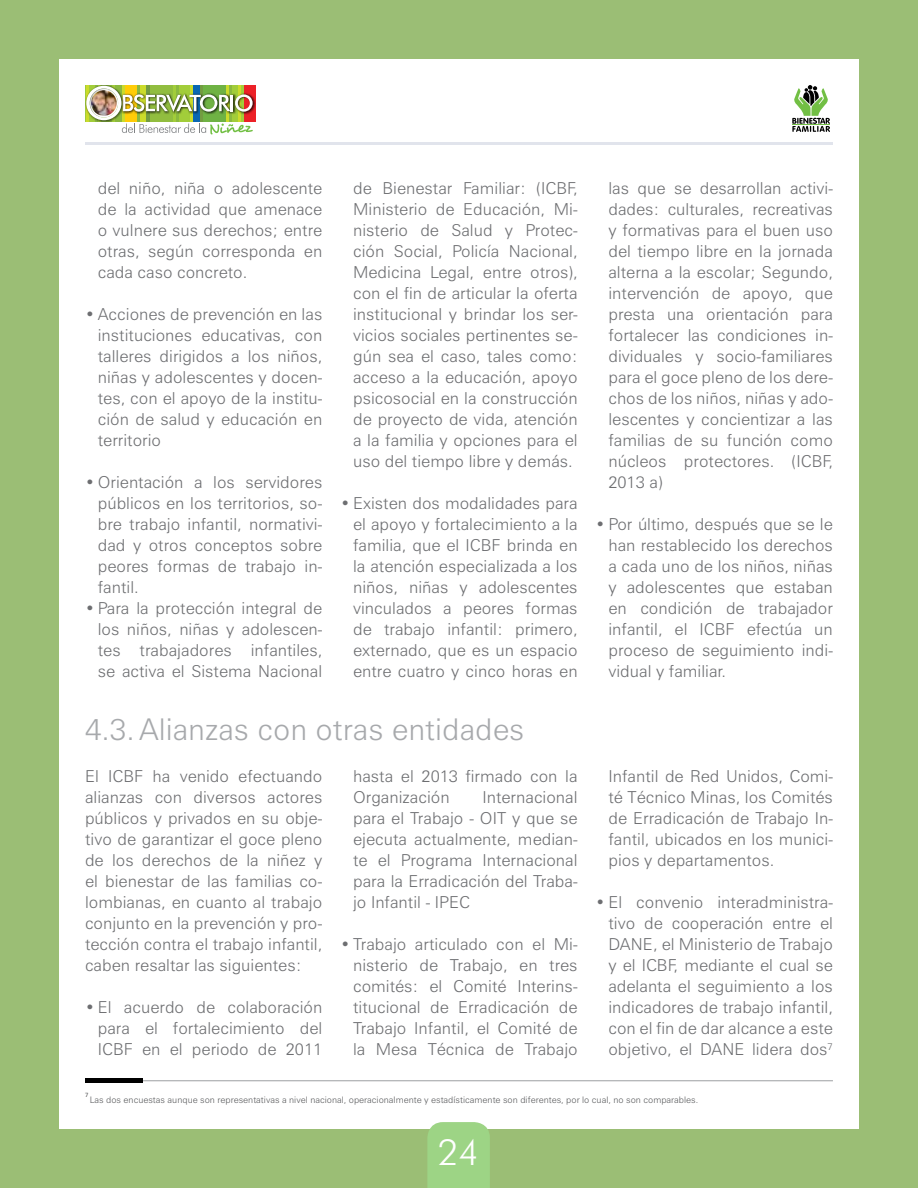
<style>
.page{position:relative;width:918px;height:1188px;background:#9bbe75}
.page>*{position:absolute;margin:0;border:0;box-sizing:border-box;transform-origin:0 0}
.t1{font:300 36px "Futura BT";color:#fff}
.t2{font:300 30px "Zurich BT";color:#a7a9ac}
.t3{font:300 16.5px/21px "Zurich BT";color:#6d6e71;text-align:justify}
.t4{font:300 9px "Zurich BT";color:#58595b}
.t5{font:6px "Zurich BT";color:#58595b}
</style>
<div class="page">
<div style="left:59px;top:60px;width:800px;height:1069px;background:#fff"></div>
<div style="left:427px;top:1122px;width:63px;height:66px;background:#9dd485"></div>
<hr style="left:85px;top:142px;width:748px;height:3px;background:#e1e4ec">
<hr style="left:228px;top:85px;width:2px;height:36px;background:#a2cd3a">
<div style="left:232px;top:85px;width:7px;height:36px;background:#a2cd3a"></div>
<hr style="left:240px;top:85px;width:2px;height:36px;background:#ec2127">
<svg style="left:244px;top:85px;width:12px;height:36px"></svg>
<div style="left:125px;top:85px;width:12px;height:36px;background:#ffcc08"></div>
<div style="left:149px;top:85px;width:24px;height:36px;background:#91bd3f"></div>
<div style="left:139px;top:85px;width:8px;height:36px;background:#cbdb2b"></div>
<hr style="left:175px;top:85px;width:2px;height:36px;background:#cbdb2b">
<svg style="left:178px;top:85px;width:13px;height:1px"></svg>
<div style="left:202px;top:85px;width:25px;height:36px;background:#6fb244"></div>
<div style="left:192px;top:85px;width:9px;height:36px;background:#0a67b2"></div>
<hr style="left:137px;top:85px;width:2px;height:36px;background:#8bb93f">
<hr style="left:123px;top:85px;width:2px;height:36px;background:#cbdb2b">
<hr style="left:242px;top:85px;width:2px;height:36px;background:#a2cd3a">
<hr style="left:239px;top:85px;width:2px;height:36px;background:#cbdb2b">
<hr style="left:146px;top:85px;width:3px;height:36px;background:#739c41">
<hr style="left:176px;top:85px;width:2px;height:36px;background:#8bb93f">
<hr style="left:230px;top:85px;width:2px;height:36px;background:#8bb93f">
<hr style="left:173px;top:85px;width:2px;height:36px;background:#a2cd3a">
<hr style="left:227px;top:85px;width:2px;height:36px;background:#cbdb2b">
<hr style="left:191px;top:85px;width:2px;height:36px;background:#cbdb2b">
<hr style="left:201px;top:85px;width:2px;height:36px;background:#739c41">
<img style="left:85px;top:85px;width:38px;height:36px">
<img style="left:86px;top:86px;width:167px;height:48px">
<svg style="left:792px;top:85px;width:38px;height:47px"></svg>
<hr style="left:85px;top:1080px;width:748px;height:1px;background:#a7a9ac">
<hr style="left:85px;top:1079px;width:57px;height:4px;background:#000">
<p class="t3" style="left:98px;top:178px;width:226px">del niño, niña o adolescente de la actividad que amenace o vulnere sus derechos; entre otras, según corresponda en cada caso concreto.</p>
<p class="t3" style="left:98px;top:304px;width:226px;text-indent:-13px">• Acciones de prevención en las instituciones educativas, con talleres dirigidos a los niños, niñas y adolescentes y docen&shy;tes, con el apoyo de la institu&shy;ción de salud y educación en territorio</p>
<p class="t3" style="left:98px;top:472px;width:226px;text-indent:-13px">• Orientación a los servidores públicos en los territorios, so&shy;bre trabajo infantil, normativi&shy;dad y otros conceptos sobre peores formas de trabajo in&shy;fantil.</p>
<p class="t3" style="left:98px;top:598px;width:226px;text-indent:-13px">• Para la protección integral de los niños, niñas y adolescen&shy;tes trabajadores infantiles, se activa el Sistema Nacional</p>
<p class="t3" style="left:353px;top:178px;width:226px">de Bienestar Familiar: (ICBF, Ministerio de Educación, Mi&shy;nisterio de Salud y Protec&shy;ción Social, Policía Nacional, Medicina Legal, entre otros), con el fin de articular la oferta institucional y brindar los ser&shy;vicios sociales pertinentes se&shy;gún sea el caso, tales como: acceso a la educación, apoyo psicosocial en la construcción de proyecto de vida, atención a la familia y opciones para el uso del tiempo libre y demás.</p>
<p class="t3" style="left:353px;top:493px;width:226px;text-indent:-13px">• Existen dos modalidades para el apoyo y fortalecimiento a la familia, que el ICBF brinda en la atención especializada a los niños, niñas y adolescentes vinculados a peores formas de trabajo infantil: primero, externado, que es un espacio entre cuatro y cinco horas en</p>
<h2 class="t2" style="left:85px;top:711px;width:441px">4.3.Alianzas con otras entidades</h2>
<p class="t3" style="left:85px;top:766px;width:239px">El ICBF ha venido efectuando alianzas con diversos actores públicos y privados en su obje&shy;tivo de garantizar el goce pleno de los derechos de la niñez y el bienestar de las familias co&shy;lombianas, en cuanto al trabajo conjunto en la prevención y pro&shy;tección contra el trabajo infantil, caben resaltar las siguientes:</p>
<p class="t3" style="left:98px;top:997px;width:226px;text-indent:-13px">• El acuerdo de colaboración para el fortalecimiento del ICBF en el periodo de 2011</p>
<p class="t3" style="left:353px;top:766px;width:226px">hasta el 2013 firmado con la<br>Organización</p>
<p class="t3" style="left:353px;top:787px;width:226px;text-indent:129px">Internacional para el Trabajo - OIT y que se ejecuta actualmente, median&shy;te el Programa Internacional para la Erradicación del Traba&shy;jo Infantil - IPEC</p>
<p class="t3" style="left:353px;top:934px;width:226px;text-indent:-13px">• Trabajo articulado con el Mi&shy;nisterio de Trabajo, en tres comités: el Comité Interins&shy;titucional de Erradicación de Trabajo Infantil, el Comité de la Mesa Técnica de Trabajo</p>
<p class="t3" style="left:608px;top:178px;width:226px">las que se desarrollan activi&shy;dades: culturales, recreativas y formativas para el buen uso del tiempo libre en la jornada alterna a la escolar; Segundo, intervención de apoyo, que presta una orientación para fortalecer las condiciones in&shy;dividuales y socio-familiares para el goce pleno de los dere&shy;chos de los niños, niñas y ado&shy;lescentes y concientizar a las familias de su función como núcleos protectores. (ICBF, 2013 a)</p>
<p class="t3" style="left:608px;top:514px;width:226px;text-indent:-13px">• Por último, después que se le han restablecido los derechos a cada uno de los niños, niñas y adolescentes que estaban en condición de trabajador infantil, el ICBF efectúa un proceso de seguimiento indi&shy;vidual y familiar.</p>
<p class="t3" style="left:608px;top:766px;width:226px">Infantil de Red Unidos, Comi&shy;té Técnico Minas, los Comités de Erradicación de Trabajo In&shy;fantil, ubicados en los munici&shy;pios y departamentos.</p>
<p class="t3" style="left:608px;top:892px;width:226px;text-indent:-13px">• El convenio interadministra&shy;tivo de cooperación entre el DANE, el Ministerio de Trabajo y el ICBF, mediante el cual se adelanta el seguimiento a los indicadores de trabajo infantil, con el fin de dar alcance a este objetivo, el DANE lidera dos<sup>7</sup></p>
<p class="t5" style="left:85px;top:1091px;width:5px">7</p>
<p class="t4" style="left:90px;top:1094px;width:610px">Las dos encuestas aunque son representativas a nivel nacional, operacionalmente y estadísticamente son diferentes, por lo cual, no son comparables.</p>
<h1 class="t1" style="left:438px;top:1130px;width:43px">24</h1>
</div>
